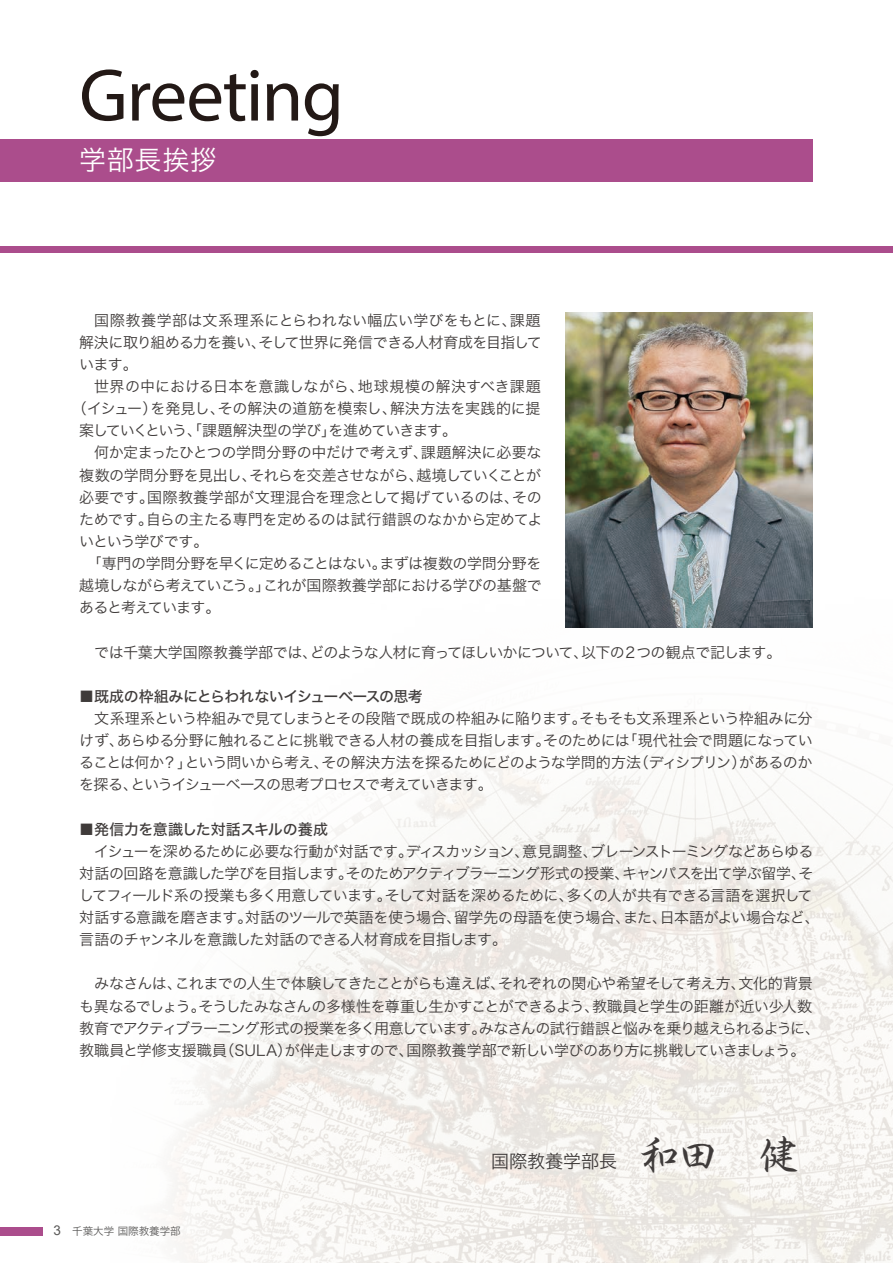
<style>
.page{position:relative;width:893px;height:1263px;background:#fff}
.page>*{position:absolute;margin:0;border:0;box-sizing:border-box;transform-origin:0 0}
.t1{font:75px "Myriad Pro";letter-spacing:-.02em;color:#231916}
.t2{font:40.5px "Hira Gyo Std N W4";color:#3f3b3a}
.t3{font:27px "Hira Kaku Pro W3";letter-spacing:.03em;color:#fff}
.t4{font:18px "Hira Kaku Std N W3";color:#3f3b3a}
.t5{font:15px/22px "Hira Kaku Std N W3";letter-spacing:-.04em;color:#3f3b3a;text-align:justify}
.t6{font:15px "Hira Kaku Std N W5";letter-spacing:-.025em;color:#3f3b3a}
.t7{font:15px "Hira Kaku Std N W3";letter-spacing:-.06em;color:#3f3b3a}
.t8{font:15px "Hira Kaku Std N W3";letter-spacing:-.01em;color:#3f3b3a}
.t9{font:15px "Hira Kaku Std N W3";letter-spacing:-.005em;color:#3f3b3a}
.t10{font:15px "Hira Kaku Std N W3";letter-spacing:.005em;color:#3f3b3a}
.t11{font:15px "Hira Kaku Std N W3";letter-spacing:-.065em;color:#3f3b3a}
.t12{font:10.5px "Hira Kaku Pro W3";color:#595857}
.s1{font-family:"Arial";font-size:13.5px}
</style>
<div class="page">
<div style="left:0;top:247px;width:893px;height:6px;background:#ab4d8c"></div>
<img style="left:0;top:548px;width:893px;height:715px">
<img style="left:565px;top:312px;width:247px;height:316px">
<div style="left:0;top:139px;width:812px;height:42px;background:#ab4d8c"></div>
<div style="left:0;top:1227px;width:43px;height:8px;background:#ab4d8c"></div>
<h1 class="t1" style="left:79px;top:49px;width:266px">Greeting</h1>
<h3 class="t3" style="left:79px;top:136px;width:140px">学部長挨拶</h3>
<p class="t5" style="left:79px;top:309px;width:464px;text-indent:15px">国際教養学部は文系理系にとらわれない幅広い学びをもとに、課題解決に取り組める力を養い、そして世界に発信できる人材育成を目指しています。</p>
<p class="t10" style="left:94px;top:375px;width:448px">世界の中における日本を意識しながら、地球規模の解決すべき課題</p>
<p class="t8" style="left:72px;top:397px;width:470px">（イシュー）を発見し、その解決の道筋を模索し、解決方法を実践的に提</p>
<p class="t7" style="left:79px;top:419px;width:379px">案していくという、「課題解決型の学び」を進めていきます。</p>
<p class="t5" style="left:94px;top:441px;width:449px">何か定まったひとつの学問分野の中だけで考えず、課題解決に必要な</p>
<p class="t5" style="left:79px;top:464px;width:463px">複数の学問分野を見出し、それらを交差させながら、越境していくことが</p>
<p class="t9" style="left:79px;top:486px;width:464px">必要です。国際教養学部が文理混合を理念として掲げているのは、その</p>
<p class="t5" style="left:79px;top:508px;width:465px">ためです。自らの主たる専門を定めるのは試行錯誤のなかから定めてよ</p>
<p class="t7" style="left:79px;top:530px;width:131px">いという学びです。</p>
<p class="t5" style="left:87px;top:552px;width:456px">「専門の学問分野を早くに定めることはない。まずは複数の学問分野を</p>
<p class="t5" style="left:79px;top:574px;width:464px">越境しながら考えていこう。」これが国際教養学部における学びの基盤で</p>
<p class="t11" style="left:79px;top:596px;width:143px">あると考えています。</p>
<p class="t5" style="left:94px;top:641px;width:689px">では千葉大学国際教養学部では、どのような人材に育ってほしいかについて、以下の２つの観点で記します。</p>
<p class="t6" style="left:79px;top:685px;width:345px">■既成の枠組みにとらわれないイシューベースの思考</p>
<p class="t5" style="left:79px;top:707px;width:735px;text-indent:15px">文系理系という枠組みで見てしまうとその段階で既成の枠組みに陥ります。そもそも文系理系という枠組みに分けず、あらゆる分野に触れることに挑戦できる人材の養成を目指します。そのためには「現代社会で問題になっていることは何か？」という問いから考え、その解決方法を探るためにどのような学問的方法（ディシプリン）があるのかを探る、というイシューベースの思考プロセスで考えていきます。</p>
<p class="t6" style="left:79px;top:817px;width:250px">■発信力を意識した対話スキルの養成</p>
<p class="t5" style="left:79px;top:840px;width:742px;text-align:left;text-indent:15px">イシューを深めるために必要な行動が対話です。ディスカッション、意見調整、ブレーンストーミングなどあらゆる対話の回路を意識した学びを目指します。そのためアクティブラーニング形式の授業、キャンパスを出て学ぶ留学、そしてフィールド系の授業も多く用意しています。そして対話を深めるために、多くの人が共有できる言語を選択して対話する意識を磨きます。対話のツールで英語を使う場合、留学先の母語を使う場合、また、日本語がよい場合など、言語のチャンネルを意識した対話のできる人材育成を目指します。</p>
<p class="t5" style="left:79px;top:972px;width:742px;text-align:left;text-indent:15px">みなさんは、これまでの人生で体験してきたことがらも違えば、それぞれの関心や希望そして考え方、文化的背景も異なるでしょう。そうしたみなさんの多様性を尊重し生かすことができるよう、教職員と学生の距離が近い少人数教育でアクティブラーニング形式の授業を多く用意しています。みなさんの試行錯誤と悩みを乗り越えられるように、教職員と学修支援職員（SULA）が伴走しますので、国際教養学部で新しい学びのあり方に挑戦していきましょう。</p>
<p class="t12" style="left:54px;top:1221px;width:129px"><span class="s1">3</span> 千葉大学 国際教養学部</p>
<p class="t4" style="left:491px;top:1148px;width:127px">国際教養学部長</p>
<h2 class="t2" style="left:640px;top:1125px;width:161px">和田　健</h2>
</div>
